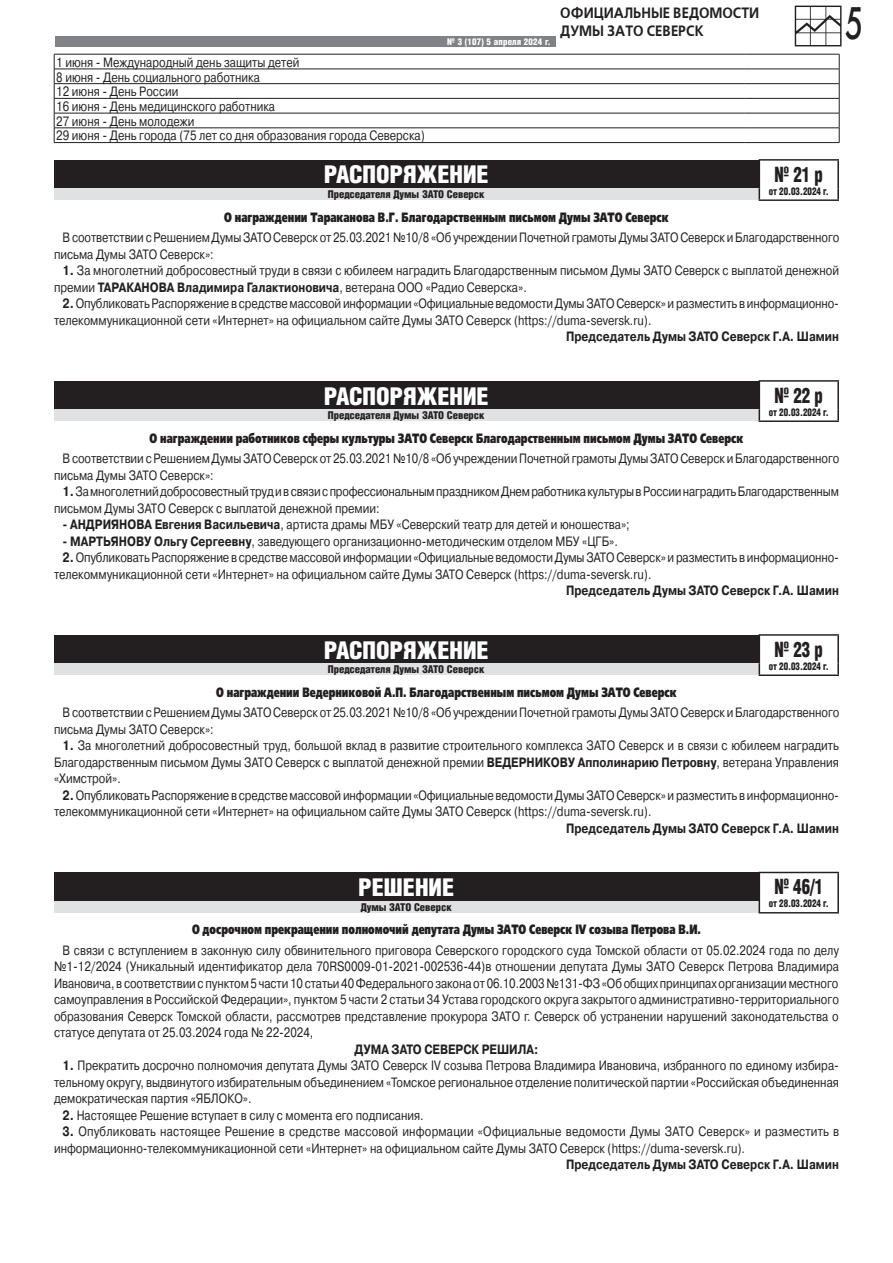
<style>
.page{position:relative;width:893px;height:1263px;background:#fff}
.page>*{position:absolute;margin:0;border:0;box-sizing:border-box;transform-origin:0 0}
.t1{font:45.45px "Futuris C";color:#231f20;scale:.7 1}
.t2{font:300 condensed 23.55px "AG Letterica";color:#fff}
.t3{font:300 condensed 20.25px "AG Letterica";color:#231f20;scale:.83 1}
.t4{font:700 15px/18px "Free Set C";color:#231f20;scale:.9 1}
.t5{font:13.5px/16.5px "Pragmatica C";color:#231f20;scale:.83 1}
.t6{font:13.5px "Free Set Black C";color:#231f20;scale:.7 1}
.t7{font:700 13.5px "Pragmatica C";color:#231f20;scale:.83 1}
.t8{font:700 10.35px "AG Letterica Cond L";color:#231f20}
.t9{font:300 condensed 10.2px "AG Letterica";color:#231f20;scale:.88 1}
.t10{font:300 condensed 8.85px "AG Letterica";letter-spacing:.025em;color:#fff}
.s1{font-weight:700}
</style>
<div class="page">
<div style="left:55px;top:37px;width:716px;height:10px;background:#808285"></div>
<div style="left:556px;top:0;width:246px;height:59px;background:#fff"></div>
<svg style="left:795px;top:6px;width:46px;height:40px"></svg>
<hr style="left:54px;top:54px;width:690px;height:1px;background:#231f20">
<hr style="left:744px;top:54px;width:95px;height:1px;background:#231f20">
<hr style="left:54px;top:69px;width:690px;height:1px;background:#231f20">
<hr style="left:744px;top:69px;width:95px;height:1px;background:#231f20">
<hr style="left:54px;top:83px;width:690px;height:1px;background:#231f20">
<hr style="left:744px;top:83px;width:95px;height:1px;background:#231f20">
<hr style="left:54px;top:98px;width:690px;height:1px;background:#231f20">
<hr style="left:744px;top:98px;width:95px;height:1px;background:#231f20">
<hr style="left:54px;top:113px;width:690px;height:1px;background:#231f20">
<hr style="left:744px;top:113px;width:95px;height:1px;background:#231f20">
<hr style="left:54px;top:128px;width:690px;height:1px;background:#231f20">
<svg style="left:54px;top:54px;width:1px;height:88px"></svg>
<hr style="left:744px;top:128px;width:95px;height:1px;background:#231f20">
<svg style="left:839px;top:54px;width:1px;height:88px"></svg>
<hr style="left:54px;top:142px;width:690px;height:1px;background:#231f20">
<hr style="left:744px;top:142px;width:95px;height:1px;background:#231f20">
<div style="left:54px;top:160px;width:705px;height:28px;background:#231f20"></div>
<div style="left:54px;top:188px;width:705px;height:12px;background:#e0e1e3"></div>
<hr style="left:759px;top:159px;width:80px;height:2px;background:#231f20">
<hr style="left:759px;top:199px;width:80px;height:2px;background:#231f20">
<hr style="left:837px;top:161px;width:2px;height:27px;background:#231f20">
<svg style="left:837px;top:188px;width:2px;height:11px"></svg>
<svg style="left:759px;top:161px;width:1px;height:38px"></svg>
<div style="left:54px;top:381px;width:705px;height:28px;background:#231f20"></div>
<div style="left:54px;top:409px;width:705px;height:12px;background:#e0e1e3"></div>
<hr style="left:759px;top:380px;width:80px;height:2px;background:#231f20">
<hr style="left:759px;top:420px;width:80px;height:2px;background:#231f20">
<hr style="left:837px;top:382px;width:2px;height:27px;background:#231f20">
<svg style="left:837px;top:409px;width:2px;height:11px"></svg>
<svg style="left:759px;top:382px;width:1px;height:38px"></svg>
<div style="left:54px;top:635px;width:705px;height:28px;background:#231f20"></div>
<div style="left:54px;top:663px;width:705px;height:12px;background:#e0e1e3"></div>
<hr style="left:759px;top:634px;width:80px;height:2px;background:#231f20">
<hr style="left:759px;top:674px;width:80px;height:2px;background:#231f20">
<hr style="left:837px;top:636px;width:2px;height:27px;background:#231f20">
<svg style="left:837px;top:663px;width:2px;height:11px"></svg>
<svg style="left:759px;top:636px;width:1px;height:38px"></svg>
<div style="left:54px;top:872px;width:705px;height:29px;background:#231f20"></div>
<div style="left:54px;top:901px;width:705px;height:12px;background:#e0e1e3"></div>
<hr style="left:759px;top:872px;width:80px;height:1px;background:#231f20">
<hr style="left:759px;top:912px;width:80px;height:1px;background:#231f20">
<hr style="left:837px;top:873px;width:2px;height:28px;background:#231f20">
<svg style="left:837px;top:901px;width:2px;height:11px"></svg>
<svg style="left:759px;top:873px;width:1px;height:39px"></svg>
<p class="t10" style="left:447px;top:36px;width:105px">№ 3 (107) 5 апреля 2024 г.</p>
<p class="t4" style="left:560px;top:4px;width:223px">Официальные ведомости думы зато северск</p>
<h1 class="t1" style="left:845px;top:-4px;width:28px">5</h1>
<p class="t5" style="left:56px;top:55px;width:446px;line-height:14.7px">1 июня - Международный день защиты детей<br>8 июня - День социального работника<br>12 июня - День России<br>16 июня - День медицинского работника<br>27 июня - День молодежи<br>29 июня - День города (75 лет со дня образования города Северска)</p>
<h2 class="t2" style="left:324px;top:161px;width:166px">РАСПОРЯЖЕНИЕ</h2>
<h3 class="t3" style="left:775px;top:162px;width:60px">№ 21 р</h3>
<p class="t9" style="left:769px;top:185px;width:70px">от 20.03.2024 г.</p>
<p class="t8" style="left:328px;top:188px;width:158px">Председателя Думы ЗАТО Северск</p>
<p class="t6" style="left:224px;top:209px;width:636px">О награждении Тараканова В.Г. Благодарственным письмом Думы ЗАТО Северск</p>
<p class="t5" style="left:54px;top:229px;width:948px;text-indent:9px">В соответствии с Решением Думы ЗАТО Северск от 25.03.2021 №10/8 «Об учреждении Почетной грамоты Думы ЗАТО Северск и Благодарственного письма Думы ЗАТО Северск»:</p>
<p class="t5" style="left:54px;top:262px;width:947px;text-indent:9px"><span class="s1">1.</span> За многолетний добросовестный труди в связи с юбилеем наградить Благодарственным письмом Думы ЗАТО Северск с выплатой денежной премии <span class="s1">Тараканова Владимира Галактионовича</span>, ветерана ООО «Радио Северска».</p>
<p class="t5" style="left:54px;top:295px;width:947px;text-indent:9px"><span class="s1">2.</span> Опубликовать Распоряжение в средстве массовой информации «Официальные ведомости Думы ЗАТО Северск» и разместить в информационно&shy;телекоммуникационной сети «Интернет» на официальном сайте Думы ЗАТО Северск (https://duma-seversk.ru).</p>
<p class="t7" style="left:566px;top:329px;width:330px">Председатель Думы ЗАТО Северск Г.А. Шамин</p>
<h2 class="t2" style="left:324px;top:382px;width:166px">РАСПОРЯЖЕНИЕ</h2>
<h3 class="t3" style="left:775px;top:383px;width:60px">№ 22 р</h3>
<p class="t9" style="left:769px;top:406px;width:70px">от 20.03.2024 г.</p>
<p class="t8" style="left:328px;top:409px;width:158px">Председателя Думы ЗАТО Северск</p>
<p class="t6" style="left:150px;top:430px;width:850px">О награждении работников сферы культуры ЗАТО Северск Благодарственным письмом Думы ЗАТО Северск</p>
<p class="t5" style="left:54px;top:450px;width:948px;text-indent:9px">В соответствии с Решением Думы ЗАТО Северск от 25.03.2021 №10/8 «Об учреждении Почетной грамоты Думы ЗАТО Северск и Благодарственного письма Думы ЗАТО Северск»:</p>
<p class="t5" style="left:54px;top:483px;width:947px;text-indent:9px"><span class="s1">1.</span> За многолетний добросовестный труд и в связи с профессиональным праздником Днем работника культуры в России наградить Благодарственным письмом Думы ЗАТО Северск с выплатой денежной премии:</p>
<p class="t5" style="left:63px;top:516px;width:685px"><span class="s1">- Андриянова Евгения Васильевича</span>, артиста драмы МБУ «Северский театр для детей и юношества»;</p>
<p class="t7" style="left:63px;top:534px;width:20px">- Март</p>
<p class="t5" style="left:103px;top:533px;width:622px"><span class="s1">ьянову Ольгу Сергеевну</span>, заведующего организационно-методическим отделом МБУ «ЦГБ».</p>
<p class="t5" style="left:54px;top:549px;width:947px;text-indent:9px"><span class="s1">2.</span> Опубликовать Распоряжение в средстве массовой информации «Официальные ведомости Думы ЗАТО Северск» и разместить в информационно&shy;телекоммуникационной сети «Интернет» на официальном сайте Думы ЗАТО Северск (https://duma-seversk.ru).</p>
<p class="t7" style="left:566px;top:583px;width:330px">Председатель Думы ЗАТО Северск Г.А. Шамин</p>
<h2 class="t2" style="left:324px;top:636px;width:166px">РАСПОРЯЖЕНИЕ</h2>
<h3 class="t3" style="left:775px;top:637px;width:60px">№ 23 р</h3>
<p class="t9" style="left:769px;top:660px;width:70px">от 20.03.2024 г.</p>
<p class="t8" style="left:328px;top:663px;width:158px">Председателя Думы ЗАТО Северск</p>
<p class="t6" style="left:216px;top:684px;width:659px">О награждении Ведерниковой А.П. Благодарственным письмом Думы ЗАТО Северск</p>
<p class="t5" style="left:54px;top:704px;width:948px;text-indent:9px">В соответствии с Решением Думы ЗАТО Северск от 25.03.2021 №10/8 «Об учреждении Почетной грамоты Думы ЗАТО Северск и Благодарственного письма Думы ЗАТО Северск»:</p>
<p class="t5" style="left:54px;top:737px;width:947px;text-align:justify;text-indent:9px"><span class="s1">1.</span> За многолетний добросовестный труд, большой вклад в развитие строительного комплекса ЗАТО Северск и в связи с юбилеем наградить Благодарственным письмом Думы ЗАТО Северск с выплатой денежной премии <span class="s1">Ведерникову Апполинарию Петровну</span>, ветерана Управления «Химстрой».</p>
<p class="t5" style="left:54px;top:787px;width:947px;text-indent:9px"><span class="s1">2.</span> Опубликовать Распоряжение в средстве массовой информации «Официальные ведомости Думы ЗАТО Северск» и разместить в информационно&shy;телекоммуникационной сети «Интернет» на официальном сайте Думы ЗАТО Северск (https://duma-seversk.ru).</p>
<p class="t7" style="left:566px;top:821px;width:330px">Председатель Думы ЗАТО Северск Г.А. Шамин</p>
<h2 class="t2" style="left:358px;top:873px;width:58px">решение</h2>
<h3 class="t3" style="left:774px;top:874px;width:60px">№ 46/1</h3>
<p class="t9" style="left:769px;top:897px;width:70px">от 28.03.2024 г.</p>
<p class="t8" style="left:361px;top:901px;width:93px">Думы ЗАТО Северск</p>
<p class="t6" style="left:192px;top:922px;width:728px">О досрочном прекращении полномочий депутата Думы ЗАТО Северск IV cозыва Петрова В.И.</p>
<p class="t5" style="left:54px;top:942px;width:947px;text-align:justify;text-indent:9px">В связи с вступлением в законную силу обвинительного приговора Северского городского суда Томской области от 05.02.2024 года по делу №1-12/2024 (Уникальный идентификатор дела 70RS0009-01-2021-002536-44)в отношении депутата Думы ЗАТО Северск Петрова Владимира Ивановича, в соответствии с пунктом 5 части 10 статьи 40 Федерального закона от 06.10.2003 №131-ФЗ «Об общих принципах организации местного самоуправления в Российской Федерации», пунктом 5 части 2 статьи 34 Устава городского округа закрытого административно-территориального образования Северск Томской области, рассмотрев представление прокурора ЗАТО г. Северск об устранении нарушений законодательства о статусе депутата от 25.03.2024 года № 22-2024,</p>
<p class="t7" style="left:355px;top:1042px;width:223px">ДУМА ЗАТО СЕВЕРСК РЕШИЛА:</p>
<p class="t5" style="left:54px;top:1057px;width:947px;text-align:justify;text-indent:9px"><span class="s1">1.</span> Прекратить досрочно полномочия депутата Думы ЗАТО Северск IV cозыва Петрова Владимира Ивановича, избранного по единому избира&shy;тельному округу, выдвинутого избирательным объединением «Томское региональное отделение политической партии «Российская объединенная демократическая партия «ЯБЛОКО».</p>
<p class="t5" style="left:63px;top:1107px;width:437px"><span class="s1">2.</span> Настоящее Решение вступает в силу с момента его подписания.</p>
<p class="t5" style="left:54px;top:1123px;width:948px;text-indent:9px"><span class="s1">3.</span> Опубликовать настоящее Решение в средстве массовой информации «Официальные ведомости Думы ЗАТО Северск» и разместить в информационно-телекоммуникационной сети «Интернет» на официальном сайте Думы ЗАТО Северск (https://duma-seversk.ru).</p>
<p class="t7" style="left:566px;top:1157px;width:330px">Председатель Думы ЗАТО Северск Г.А. Шамин</p>
</div>
